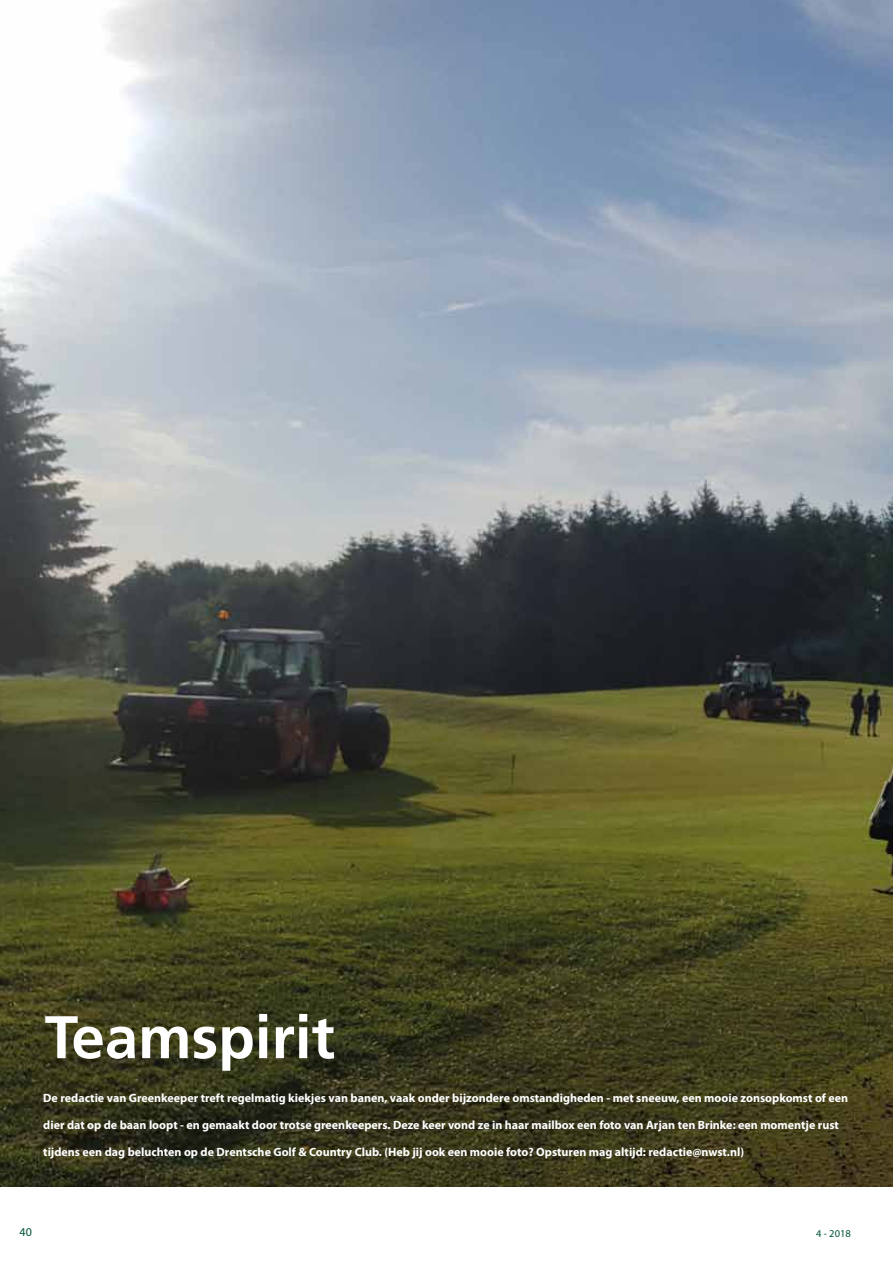
<style>
.page{position:relative;width:893px;height:1263px;background:#fff}
.page>*{position:absolute;margin:0;border:0;box-sizing:border-box;transform-origin:0 0}
.t1{font:700 60px "Frutiger";color:#fff}
.t2{font:700 12px "Myriad Pro";color:#fff}
.t3{font:12px "Myriad Pro";color:#00533d}
.t4{font:10.5px "Myriad Pro";color:#00533d}
</style>
<div class="page">
<img style="left:0;top:0;width:893px;height:1186px">
<h1 class="t1" style="left:45px;top:1002px;width:292px">Teamspirit</h1>
<p class="t2" style="left:43px;top:1090px;width:806px">De redactie van Greenkeeper treft regelmatig kiekjes van banen, vaak onder bijzondere omstandigheden - met sneeuw, een mooie zonsopkomst of een</p>
<p class="t2" style="left:43px;top:1117px;width:797px">dier dat op de baan loopt - en gemaakt door trotse greenkeepers. Deze keer vond ze in haar mailbox een foto van Arjan ten Brinke: een momentje rust</p>
<p class="t2" style="left:43px;top:1144px;width:702px">tijdens een dag beluchten op de Drentsche Golf &amp; Country Club. (Heb jij ook een mooie foto? Opsturen mag altijd: redactie@nwst.nl)</p>
<p class="t3" style="left:20px;top:1224px;width:14px">40</p>
<p class="t4" style="left:816px;top:1227px;width:36px">4 - 2018</p>
</div>
